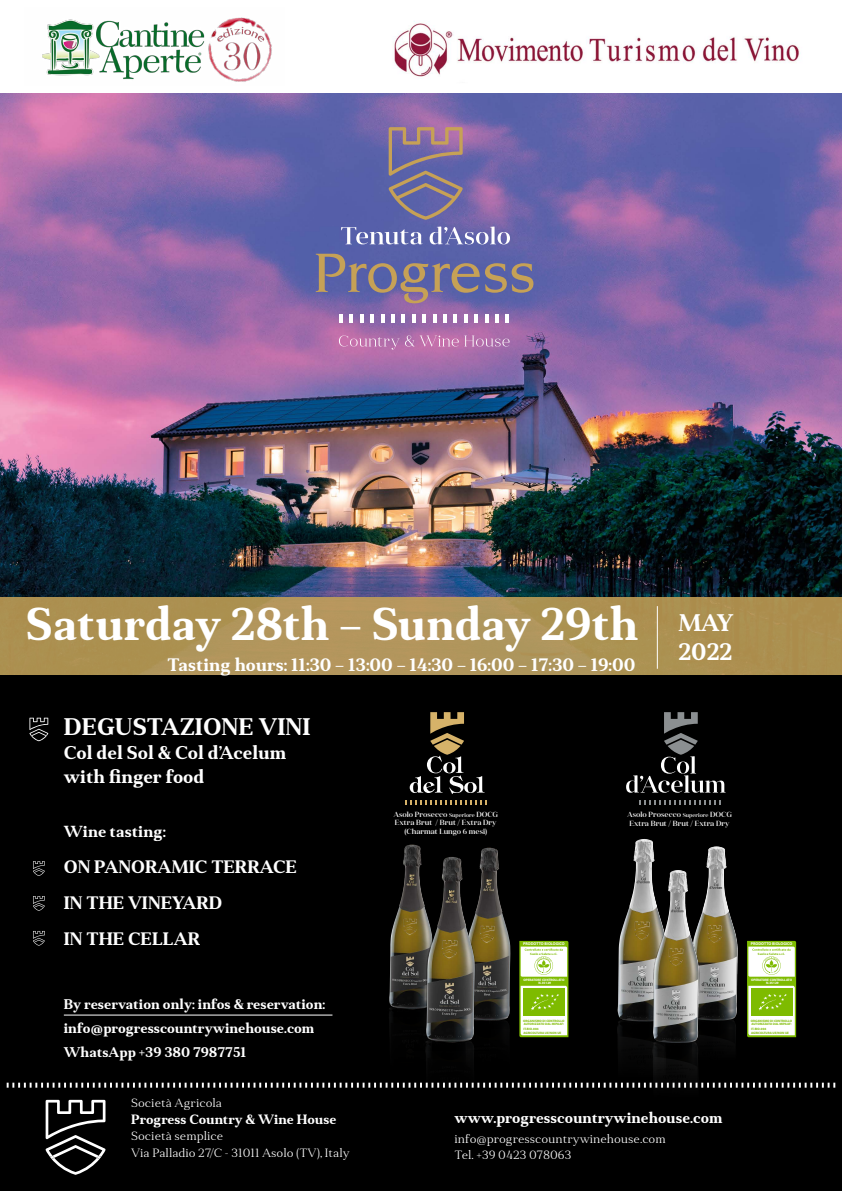
<style>
.page{position:relative;width:842px;height:1191px;background:#fff}
.page>*{position:absolute;margin:0;border:0;box-sizing:border-box;transform-origin:0 0}
.t1{font:700 46px "Anglecia Pro Text";color:#fff}
.t2{font:700 24px "Anglecia Pro Text";color:#fff}
.t3{font:700 18.5px/24px "Anglecia Pro Text";color:#fff}
.t4{font:700 18px/36px "Anglecia Pro Text";color:#fff}
.t5{font:700 16px "Anglecia Pro Text";color:#fff}
.t6{font:700 15px "Anglecia Pro Text";color:#fff}
.t7{font:700 14px/24px "Anglecia Pro Text";color:#fff}
.t8{font:700 13.5px "Anglecia Pro Text";color:#fff}
.t9{font:300 12px/16.5px "Anglecia Pro Text";color:#fff}
.t10{font:500 7.4px/8.9px "Anglecia Pro Display";color:#fff;text-align:center}
.t11{font:700 4px "Myriad Pro";color:#fff}
.t12{font:700 3.4px/2.8px "Myriad Pro";color:#fff;text-align:center}
.t13{font:700 3.3px/3.9px "Myriad Pro";color:#7ebb00}
.t14{font:700 3.1px "Myriad Pro";letter-spacing:.015em;color:#7ebb00}
.s1{font-size:5.4px}
</style>
<div class="page">
<div style="left:0;top:154px;width:842px;height:1037px;background:#000"></div>
<img style="left:0;top:93px;width:842px;height:504px">
<svg style="left:389px;top:127px;width:74px;height:93px;background:#7e7295"></svg>
<svg style="left:339px;top:335px;width:170px;height:14px;background:#c07eb4"></svg>
<svg style="left:339px;top:314px;width:4px;height:9px"></svg>
<svg style="left:350px;top:314px;width:3px;height:9px"></svg>
<svg style="left:360px;top:314px;width:4px;height:9px"></svg>
<svg style="left:371px;top:314px;width:3px;height:9px"></svg>
<svg style="left:381px;top:314px;width:3px;height:9px"></svg>
<svg style="left:391px;top:314px;width:4px;height:9px"></svg>
<svg style="left:402px;top:314px;width:3px;height:9px"></svg>
<svg style="left:412px;top:314px;width:3px;height:9px"></svg>
<svg style="left:422px;top:314px;width:4px;height:9px"></svg>
<svg style="left:433px;top:314px;width:3px;height:9px"></svg>
<svg style="left:443px;top:314px;width:4px;height:9px"></svg>
<svg style="left:454px;top:314px;width:3px;height:9px"></svg>
<svg style="left:464px;top:314px;width:3px;height:9px"></svg>
<svg style="left:474px;top:314px;width:4px;height:9px"></svg>
<svg style="left:485px;top:314px;width:3px;height:9px"></svg>
<svg style="left:495px;top:314px;width:4px;height:9px"></svg>
<svg style="left:506px;top:314px;width:3px;height:9px"></svg>
<svg style="left:316px;top:254px;width:217px;height:49px;background:#757094"></svg>
<svg style="left:341px;top:227px;width:82px;height:17px"></svg>
<svg style="left:430px;top:226px;width:80px;height:18px"></svg>
<svg style="left:7px;top:1082px;width:828px;height:5px"></svg>
<svg style="left:46px;top:1099px;width:60px;height:75px"></svg>
<svg style="left:29px;top:717px;width:19px;height:24px"></svg>
<svg style="left:33px;top:931px;width:12px;height:14px"></svg>
<svg style="left:33px;top:896px;width:12px;height:14px"></svg>
<svg style="left:33px;top:861px;width:12px;height:15px"></svg>
<svg style="left:639px;top:800px;width:81px;height:4px"></svg>
<svg style="left:626px;top:712px;width:99px;height:80px"></svg>
<svg style="left:406px;top:800px;width:80px;height:4px"></svg>
<svg style="left:410px;top:712px;width:75px;height:82px"></svg>
<img style="left:489px;top:1029px;width:21px;height:59px">
<img style="left:489px;top:847px;width:21px;height:174px">
<img style="left:376px;top:1016px;width:35px;height:72px">
<img style="left:389px;top:844px;width:31px;height:165px">
<img style="left:411px;top:1050px;width:78px;height:38px">
<img style="left:411px;top:847px;width:78px;height:203px">
<img style="left:426px;top:857px;width:49px;height:185px">
<img style="left:604px;top:1021px;width:36px;height:67px">
<img style="left:617px;top:839px;width:38px;height:182px">
<img style="left:713px;top:1020px;width:37px;height:68px">
<img style="left:707px;top:846px;width:31px;height:174px">
<img style="left:640px;top:860px;width:73px;height:162px">
<img style="left:640px;top:1035px;width:73px;height:53px">
<img style="left:653px;top:870px;width:46px;height:173px">
<svg style="left:519px;top:941px;width:49px;height:96px;background:#bfdc84"></svg>
<svg style="left:747px;top:941px;width:49px;height:96px;background:#c0dd84"></svg>
<div style="left:0;top:597px;width:842px;height:78px;background:#ac9252"></div>
<img style="left:42px;top:17px;width:230px;height:65px">
<img style="left:393px;top:21px;width:408px;height:56px">
<hr style="left:64px;top:1014px;width:268px;height:1px;background:#fff">
<hr style="left:657px;top:606px;width:1px;height:63px;background:#fff">
<h1 class="t1" style="left:26px;top:592px;width:709px">Saturday 28th – Sunday 29th <sup>MAY</sup></h1>
<h2 class="t2" style="left:678px;top:635px;width:56px">2022</h2>
<h3 class="t4" style="left:168px;top:646px;width:469px">Tasting hours: 11:30 – 13:00 – 14:30 – 16:00 – 17:30 – 19:00</h3>
<h2 class="t2" style="left:64px;top:710px;width:248px">DEGUSTAZIONE VINI</h2>
<h3 class="t3" style="left:64px;top:739px;width:224px">Col del Sol &amp; Col d’Acelum with finger food</h3>
<h3 class="t5" style="left:64px;top:820px;width:104px">Wine tasting:</h3>
<h3 class="t4" style="left:64px;top:847px;width:235px">ON PANORAMIC TERRACE<br>IN THE VINEYARD<br>IN THE CELLAR</h3>
<h3 class="t7" style="left:64px;top:992px;width:263px">By reservation only: infos &amp; reservation: info@progresscountrywinehouse.com<br>WhatsApp +39 380 7987751</h3>
<h3 class="t9" style="left:131px;top:1094px;width:93px">Società Agricola</h3>
<h3 class="t8" style="left:131px;top:1110px;width:207px">Progress Country &amp; Wine House</h3>
<h3 class="t9" style="left:131px;top:1127px;width:220px">Società semplice<br>Via Palladio 27/C - 31011 Asolo (TV), Italy</h3>
<h3 class="t10" style="left:393px;top:809px;width:106px">Asolo Prosecco <span class="s1">Superiore</span> DOCG<br>Extra Brut / Brut / Extra Dry (Charmat Lungo 6 mesi)</h3>
<p class="t11" style="left:523px;top:941px;width:43px">PRODOTTO BIOLOGICO</p>
<p class="t14" style="left:530px;top:951px;width:29px">Suolo e Salute s.r.l.</p>
<p class="t12" style="left:523px;top:978px;width:43px">OPERATORE CONTROLLATO<br>N.35129</p>
<p class="t13" style="left:523px;top:1018px;width:43px">ORGANISMO DI CONTROLLO<br>AUTORIZZATO DAL MIPAAF:</p>
<p class="t13" style="left:523px;top:1026px;width:39px">IT-BIO-004<br>AGRICOLTURA UE/NON UE</p>
<h3 class="t10" style="left:627px;top:809px;width:106px">Asolo Prosecco <span class="s1">Superiore</span> DOCG<br>Extra Brut / Brut / Extra Dry</h3>
<h3 class="t6" style="left:455px;top:1107px;width:269px">www.progresscountrywinehouse.com</h3>
<h3 class="t9" style="left:455px;top:1130px;width:213px">info@progresscountrywinehouse.com<br>Tel. +39 0423 078063</h3>
<p class="t11" style="left:751px;top:941px;width:43px">PRODOTTO BIOLOGICO</p>
<p class="t14" style="left:758px;top:951px;width:29px">Suolo e Salute s.r.l.</p>
<p class="t12" style="left:751px;top:978px;width:43px">OPERATORE CONTROLLATO<br>N.35129</p>
<p class="t13" style="left:751px;top:1018px;width:43px">ORGANISMO DI CONTROLLO<br>AUTORIZZATO DAL MIPAAF:</p>
<p class="t13" style="left:751px;top:1026px;width:39px">IT-BIO-004<br>AGRICOLTURA UE/NON UE</p>
</div>
